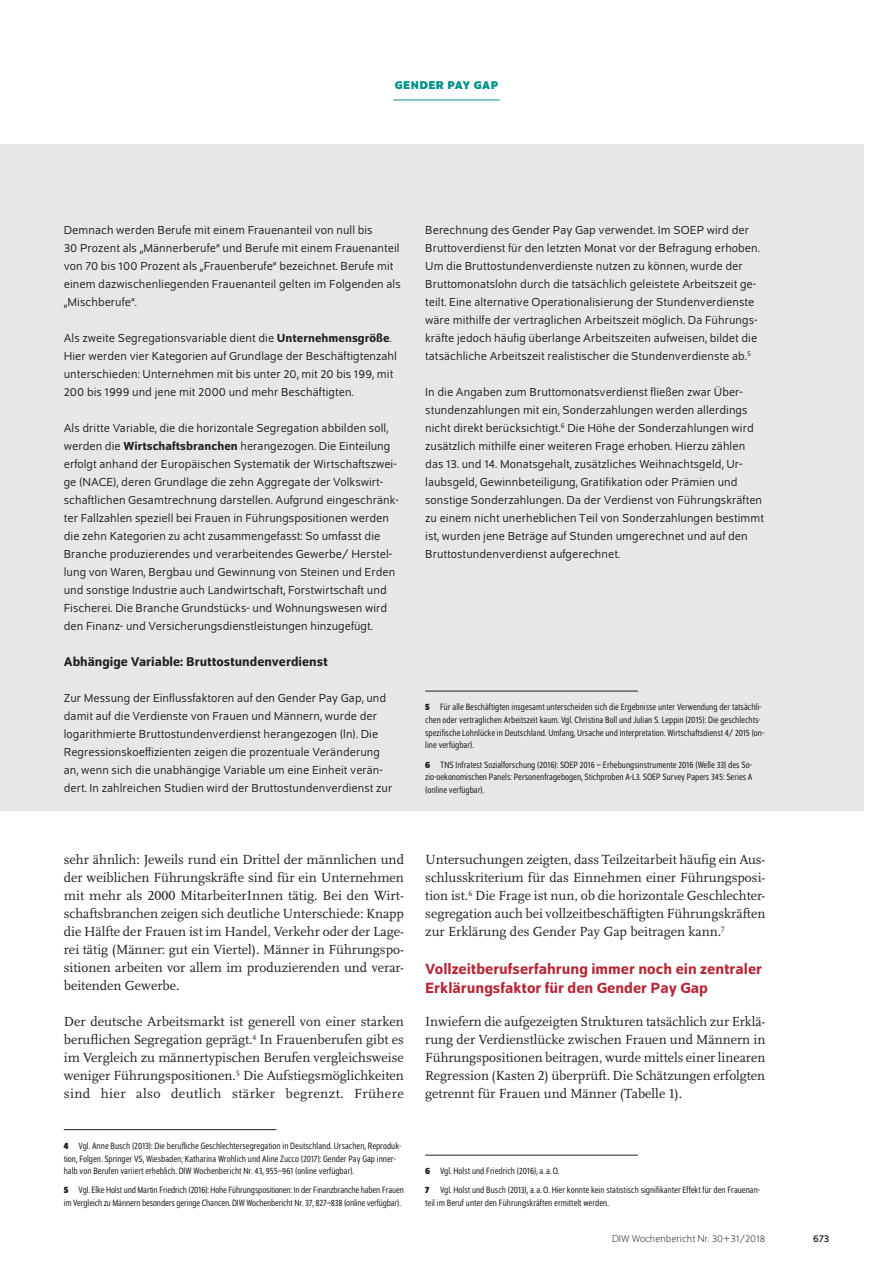
<style>
.page{position:relative;width:893px;height:1263px;background:#fff}
.page>*{position:absolute;margin:0;border:0;box-sizing:border-box;transform-origin:0 0}
.t1{font:500 15.75px/19.5px "Schumpeter";color:#b72837}
.t2{font:13.8px/18px "Scala Pro";color:#231f20;text-align:justify}
.t3{font:500 13.5px "Schumpeter";color:#231f20}
.t4{font:12.3px/18px "Schumpeter Blond";letter-spacing:.005em;color:#231f20}
.t5{font:700 12px "Schumpeter";color:#009188}
.t6{font:300 10.5px "Schumpeter";color:#231f20}
.t7{font:10.5px "Schumpeter";color:#231f20}
.t8{font:semi-condensed 9.75px/12.8px "Schumpeter Blond";color:#231f20}
.s1{font-family:"Schumpeter";font-weight:500}
.s2{font-family:"Schumpeter";font-weight:700}
</style>
<div class="page">
<hr style="left:393px;top:100px;width:107px;height:1px;background:#009188">
<hr style="left:64px;top:1129px;width:212px;height:1px;background:#231f20">
<hr style="left:425px;top:1155px;width:213px;height:1px;background:#231f20">
<div style="left:30px;top:144px;width:833px;height:666px;background:#e6e7e9"></div>
<hr style="left:425px;top:691px;width:213px;height:1px;background:#231f20">
<div style="left:0;top:144px;width:43px;height:666px;background:#e6e7e9"></div>
<p class="t5" style="left:395px;top:79px;width:18px">GENDER</p>
<p class="t5" style="left:448px;top:79px;width:44px">PAY GAP</p>
<p class="t4" style="left:64px;top:221px;width:338px">Demnach werden Berufe mit einem Frauenanteil von null bis<br>30 Prozent als „Männerberufe“ und Berufe mit einem Frauenanteil von 70 bis 100 Prozent als „Frauenberufe“ bezeichnet. Berufe mit einem dazwischenliegenden Frauenanteil gelten im Folgenden als „Mischberufe“.</p>
<p class="t4" style="left:64px;top:329px;width:335px">Als zweite Segregationsvariable dient die <span class="s1">Unternehmensgröße</span>.<br>Hier werden vier Kategorien auf Grundlage der Beschäftigtenzahl unterschieden: Unternehmen mit bis unter 20, mit 20 bis 199, mit 200 bis 1999 und jene mit 2000 und mehr Beschäftigten.</p>
<p class="t4" style="left:64px;top:419px;width:337px">Als dritte Variable, die die horizontale Segregation abbilden soll, werden die <span class="s1">Wirtschaftsbranchen</span> herangezogen. Die Einteilung erfolgt anhand der Europäischen Systematik der Wirtschaftszwei&shy;ge (NACE), deren Grundlage die zehn Aggregate der Volkswirt&shy;schaftlichen Gesamtrechnung darstellen. Aufgrund eingeschränk&shy;ter Fallzahlen speziell bei Frauen in Führungspositionen werden die zehn Kategorien zu acht zusammengefasst: So umfasst die Branche produzierendes und verarbeitendes Gewerbe/ Herstel&shy;lung von Waren, Bergbau und Gewinnung von Steinen und Erden und sonstige Industrie auch Landwirtschaft, Forstwirtschaft und Fischerei. Die Branche Grundstücks- und Wohnungswesen wird den Finanz- und Versicherungsdienstleistungen hinzugefügt.</p>
<p class="t3" style="left:64px;top:655px;width:266px">Abhängige Variable: Bruttostundenverdienst</p>
<p class="t4" style="left:64px;top:689px;width:330px">Zur Messung der Einflussfaktoren auf den Gender Pay Gap, und damit auf die Verdienste von Frauen und Männern, wurde der logarithmierte Bruttostundenverdienst herangezogen (ln). Die Regressionskoeffizienten zeigen die prozentuale Veränderung an, wenn sich die unabhängige Variable um eine Einheit verän&shy;dert. In zahlreichen Studien wird der Bruttostundenverdienst zur</p>
<p class="t4" style="left:425px;top:221px;width:336px">Berechnung des Gender Pay Gap verwendet. Im SOEP wird der Bruttoverdienst für den letzten Monat vor der Befragung erhoben.<br>Um die Bruttostundenverdienste nutzen zu können, wurde der Bruttomonatslohn durch die tatsächlich geleistete Arbeitszeit ge&shy;teilt. Eine alternative Operationalisierung der Stundenverdienste wäre mithilfe der vertraglichen Arbeitszeit möglich. Da Führungs&shy;kräfte jedoch häufig überlange Arbeitszeiten aufweisen, bildet die tatsächliche Arbeitszeit realistischer die Stundenverdienste ab.<sup>5</sup></p>
<p class="t4" style="left:425px;top:383px;width:340px">In die Angaben zum Bruttomonatsverdienst fließen zwar Über&shy;stundenzahlungen mit ein, Sonderzahlungen werden allerdings nicht direkt berücksichtigt.<sup>6</sup> Die Höhe der Sonderzahlungen wird zusätzlich mithilfe einer weiteren Frage erhoben. Hierzu zählen das 13. und 14. Monatsgehalt, zusätzliches Weihnachtsgeld, Ur&shy;laubsgeld, Gewinnbeteiligung, Gratifikation oder Prämien und sonstige Sonderzahlungen. Da der Verdienst von Führungskräften zu einem nicht unerheblichen Teil von Sonderzahlungen bestimmt ist, wurden jene Beträge auf Stunden umgerechnet und auf den Bruttostundenverdienst aufgerechnet.</p>
<p class="t8" style="left:425px;top:701px;width:341px"><span class="s2">5</span> Für alle Beschäftigten insgesamt unterscheiden sich die Ergebnisse unter Verwendung der tatsächli&shy;chen oder vertraglichen Arbeitszeit kaum. Vgl. Christina Boll und Julian S. Leppin (2015): Die geschlechts&shy;spezifische Lohnlücke in Deutschland. Umfang, Ursache und Interpretation. Wirtschaftsdienst 4/ 2015 (on&shy;line verfügbar).</p>
<p class="t8" style="left:425px;top:758px;width:329px;text-align:justify"><span class="s2">6</span> TNS Infratest Sozialforschung (2016): SOEP 2016 – Erhebungsinstrumente 2016 (Welle 33) des So&shy;zio-oekonomischen Panels: Personenfragebogen, Stichproben A-L3. SOEP Survey Papers 345: Series A (online verfügbar).</p>
<p class="t2" style="left:64px;top:850px;width:342px">sehr ähnlich: Jeweils rund ein Drittel der männlichen und der weiblichen Führungskräfte sind für ein Unternehmen mit mehr als 2000 MitarbeiterInnen tätig. Bei den Wirt&shy;schaftsbranchen zeigen sich deutliche Unterschiede: Knapp die Hälfte der Frauen ist im Handel, Verkehr oder der Lage&shy;rei tätig (Männer: gut ein Viertel). Männer in Führungspo&shy;sitionen arbeiten vor allem im produzierenden und verar&shy;beitenden Gewerbe.</p>
<p class="t2" style="left:64px;top:1012px;width:342px">Der deutsche Arbeitsmarkt ist generell von einer starken beruflichen Segregation geprägt.<sup>4</sup> In Frauenberufen gibt es im Vergleich zu männertypischen Berufen vergleichsweise weniger Führungspositionen.<sup>5</sup> Die Aufstiegsmöglichkeiten sind hier also deutlich stärker begrenzt. Frühere</p>
<p class="t8" style="left:64px;top:1139px;width:339px"><span class="s2">4</span> Vgl. Anne Busch (2013): Die berufliche Geschlechtersegregation in Deutschland. Ursachen, Reproduk&shy;tion, Folgen. Springer VS, Wiesbaden; Katharina Wrohlich und Aline Zucco (2017): Gender Pay Gap inner&shy;halb von Berufen variiert erheblich. DIW Wochenbericht Nr. 43, 955–961 (online verfügbar).</p>
<p class="t8" style="left:64px;top:1184px;width:342px"><span class="s2">5</span> Vgl. Elke Holst und Martin Friedrich (2016): Hohe Führungspositionen: In der Finanzbranche haben Frauen im Vergleich zu Männern besonders geringe Chancen. DIW Wochenbericht Nr. 37, 827–838 (online verfügbar).</p>
<p class="t2" style="left:425px;top:850px;width:342px">Untersuchungen zeigten, dass Teilzeitarbeit häufig ein Aus&shy;schlusskriterium für das Einnehmen einer Führungsposi&shy;tion ist.<sup>6</sup> Die Frage ist nun, ob die horizontale Geschlechter&shy;segregation auch bei vollzeitbeschäftigten Führungskräften zur Erklärung des Gender Pay Gap beitragen kann.<sup>7</sup></p>
<p class="t1" style="left:425px;top:959px;width:338px">Vollzeitberufserfahrung immer noch ein zentraler<br>Erklärungsfaktor für den Gender Pay Gap</p>
<p class="t2" style="left:425px;top:1012px;width:342px">Inwiefern die aufgezeigten Strukturen tatsächlich zur Erklä&shy;rung der Verdienstlücke zwischen Frauen und Männern in Führungspositionen beitragen, wurde mittels einer linearen Regression (Kasten 2) überprüft. Die Schätzungen erfolgten getrennt für Frauen und Männer (Tabelle 1).</p>
<p class="t8" style="left:425px;top:1162px;width:336px;line-height:19.2px"><span class="s2">6</span> Vgl. Holst und Friedrich (2016), a.a.O.<br><span class="s2">7</span> Vgl. Holst und Busch (2013), a.a.O. Hier konnte kein statistisch signifikanter Effekt für den Frauenan-</p>
<p class="t8" style="left:425px;top:1197px;width:185px">teil im Beruf unter den Führungskräften ermittelt werden.</p>
<p class="t6" style="left:612px;top:1234px;width:155px">DIW Wochenbericht Nr. 30+31/2018</p>
<p class="t7" style="left:813px;top:1233px;width:17px">673</p>
</div>
